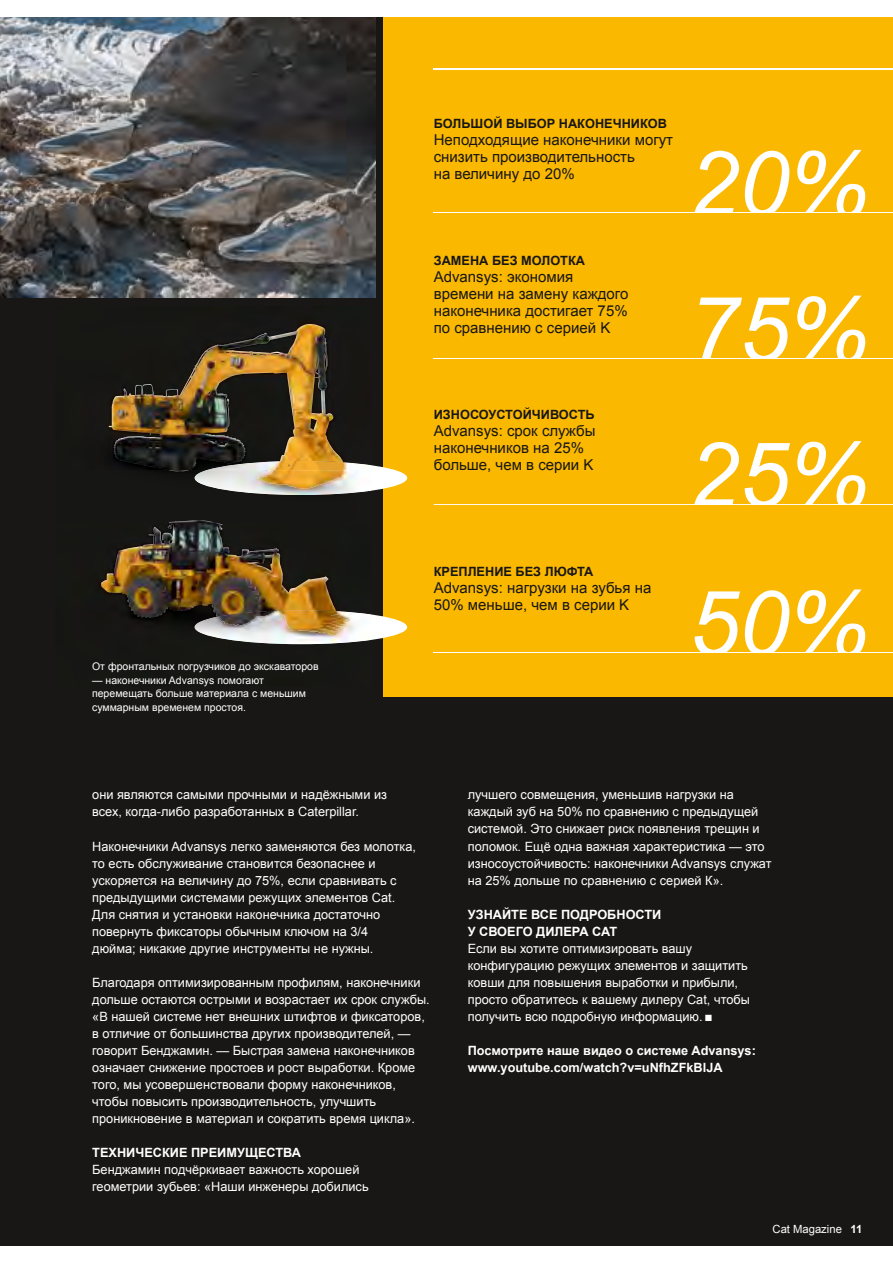
<style>
.page{position:relative;width:893px;height:1263px;background:#fff}
.page>*{position:absolute;margin:0;border:0;box-sizing:border-box;transform-origin:0 0}
.t1{font:italic 90px/146.6px "Arial";color:#fff;text-align:justify}
.t2{font:15px/17px "Arial";color:#181716}
.t3{font:12.75px/17px "Arial";color:#fff}
.t4{font:700 12.75px "Arial";color:#181716}
.t5{font:700 12.75px/17px "Arial";color:#fff}
.CatMagazine_Right{font:11.25px "Arial";color:#fff}
.Page_Database_2{font:700 11.25px "Arial";color:#fff}
.t6{font:10.5px/13.5px "Arial";color:#fff}
.s1{font-weight:700}
</style>
<div class="page">
<div style="left:0;top:17px;width:893px;height:1229px;background:#181716"></div>
<div style="left:384px;top:17px;width:509px;height:680px;background:#fbb800"></div>
<img style="left:0;top:17px;width:376px;height:281px">
<div style="left:195px;top:461px;width:212px;height:34px;background:#fff;border-radius:50%"></div>
<div style="left:195px;top:610px;width:212px;height:34px;background:#fff;border-radius:50%"></div>
<img style="left:126px;top:602px;width:212px;height:43px">
<img style="left:195px;top:611px;width:176px;height:33px">
<img style="left:108px;top:322px;width:220px;height:148px">
<img style="left:207px;top:461px;width:164px;height:9px">
<img style="left:148px;top:470px;width:47px;height:9px">
<img style="left:195px;top:470px;width:176px;height:25px">
<img style="left:109px;top:324px;width:198px;height:112px">
<img style="left:274px;top:461px;width:70px;height:9px">
<img style="left:168px;top:470px;width:22px;height:2px">
<img style="left:257px;top:470px;width:87px;height:19px">
<img style="left:101px;top:523px;width:72px;height:72px">
<img style="left:277px;top:611px;width:73px;height:24px">
<img style="left:169px;top:520px;width:46px;height:3px">
<hr style="left:434px;top:68px;width:459px;height:1px;background:#fff">
<hr style="left:434px;top:213px;width:459px;height:1px;background:#fff">
<hr style="left:434px;top:358px;width:459px;height:2px;background:#fff">
<hr style="left:434px;top:504px;width:459px;height:2px;background:#fff">
<hr style="left:434px;top:652px;width:459px;height:2px;background:#fff">
<p class="t6" style="left:92px;top:660px;width:228px">От фронтальных погрузчиков до экскаваторов</p>
<p class="t6" style="left:92px;top:674px;width:215px">— наконечники Advansys помогают перемещать больше материала с меньшим суммарным временем простоя.</p>
<p class="t4" style="left:434px;top:115px;width:235px">БОЛЬШОЙ ВЫБОР НАКОНЕЧНИКОВ</p>
<p class="t2" style="left:434px;top:131px;width:241px">Неподходящие наконечники могут снизить производительность<br>на величину до 20%</p>
<p class="t4" style="left:434px;top:252px;width:153px">ЗАМЕНА БЕЗ МОЛОТКА</p>
<p class="t2" style="left:434px;top:269px;width:196px">Advansys: экономия времени на замену каждого наконечника достигает 75% по сравнению с серией K</p>
<p class="t4" style="left:434px;top:406px;width:162px">ИЗНОСОУСТОЙЧИВОСТЬ</p>
<p class="t2" style="left:434px;top:423px;width:163px">Advansys: срок службы наконечников на 25% больше, чем в серии K</p>
<p class="t4" style="left:434px;top:563px;width:161px">КРЕПЛЕНИЕ БЕЗ ЛЮФТА</p>
<p class="t2" style="left:434px;top:580px;width:219px">Advansys: нагрузки на зубья на<br>50% меньше, чем в серии K</p>
<p class="t1" style="left:688px;top:112px;width:182px">20% 75% 25% 50%</p>
<p class="t3" style="left:92px;top:787px;width:296px">они являются самыми прочными и надёжными из всех, когда-либо разработанных в Caterpillar.</p>
<p class="t3" style="left:92px;top:838px;width:325px">Наконечники Advansys легко заменяются без молотка, то есть обслуживание становится безопаснее и ускоряется на величину до 75%, если сравнивать с предыдущими системами режущих элементов Cat.<br>Для снятия и установки наконечника достаточно повернуть фиксаторы обычным ключом на 3/4<br>дюйма; никакие другие инструменты не нужны.</p>
<p class="t3" style="left:92px;top:974px;width:339px">Благодаря оптимизированным профилям, наконечники дольше остаются острыми и возрастает их срок службы. «В нашей системе нет внешних штифтов и фиксаторов, в отличие от большинства других производителей, — говорит Бенджамин. — Быстрая замена наконечников означает снижение простоев и рост выработки. Кроме того, мы усовершенствовали форму наконечников, чтобы повысить производительность, улучшить проникновение в материал и сократить время цикла».</p>
<p class="t3" style="left:92px;top:1144px;width:278px"><span class="s1">ТЕХНИЧЕСКИЕ ПРЕИМУЩЕСТВА<br></span>Бенджамин подчёркивает важность хорошей геометрии зубьев: «Наши инженеры добились</p>
<p class="t3" style="left:468px;top:787px;width:305px">лучшего совмещения, уменьшив нагрузки на каждый зуб на 50% по сравнению с предыдущей системой. Это снижает риск появления трещин и поломок. Ещё одна важная характеристика — это износоустойчивость: наконечники Advansys служат на 25% дольше по сравнению с серией К».</p>
<p class="t3" style="left:468px;top:906px;width:284px"><span class="s1">УЗНАЙТЕ ВСЕ ПОДРОБНОСТИ<br>У СВОЕГО ДИЛЕРА CAT<br></span>Если вы хотите оптимизировать вашу конфигурацию режущих элементов и защитить ковши для повышения выработки и прибыли, просто обратитесь к вашему дилеру Cat, чтобы получить всю подробную информацию. ■</p>
<p class="t5" style="left:468px;top:1042px;width:290px">Посмотрите наше видео о системе Advansys: www.youtube.com/watch?v=uNfhZFkBlJA</p>
<p class="CatMagazine_Right" style="left:772px;top:1222px;width:71px">Cat Magazine</p>
<p class="Page_Database_2" style="left:850px;top:1221px;width:13px">11</p>
</div>
